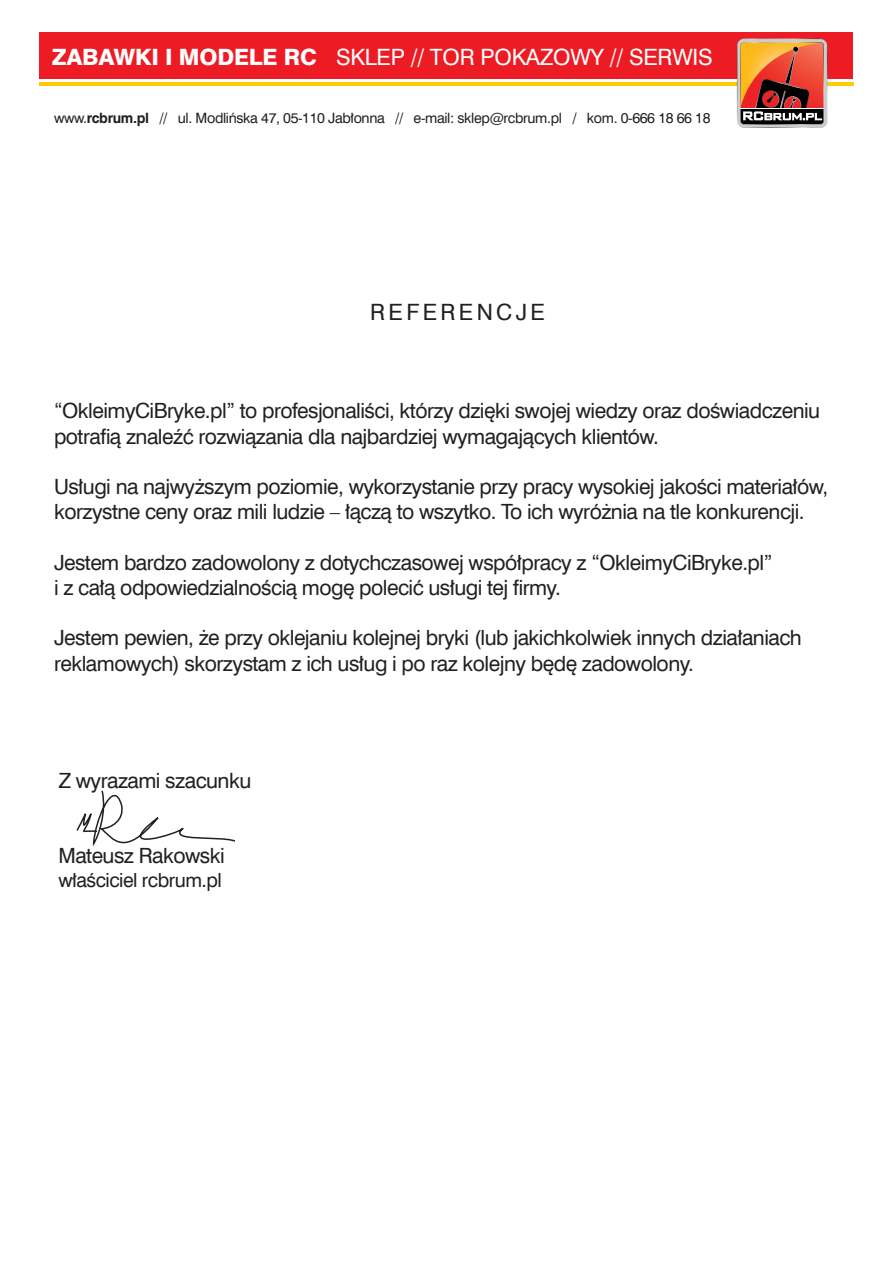
<style>
.page{position:relative;width:893px;height:1263px;background:#fff}
.page>*{position:absolute;margin:0;border:0;box-sizing:border-box;transform-origin:0 0}
.t1{font:22.5px "Swis 721 EU";letter-spacing:-.01em;color:#fff}
.t2{font:22.5px "Swis 721 EU";letter-spacing:.15em;color:#231f20}
.t3{font:21px/25.2px "Swis 721 EU";letter-spacing:-.025em;color:#231f20}
.t4{font:19.5px "Swis 721 EU";letter-spacing:-.025em;color:#231f20}
.t5{font:14.25px "Swis 721 EU";letter-spacing:-.025em;color:#231f20}
.s1{font-family:"Swis 721 Hv EU"}
.s2{font-weight:700}
</style>
<div class="page">
<div style="left:40px;top:32px;width:813px;height:47px;background:#ed1c24"></div>
<hr style="left:40px;top:83px;width:814px;height:3px;background:#ffcb05">
<svg style="left:737px;top:39px;width:90px;height:89px;background:#b5684a"></svg>
<hr style="left:740px;top:108px;width:84px;height:1px;background:#fff">
<svg style="left:76px;top:790px;width:160px;height:56px"></svg>
<p class="t1" style="left:52px;top:43px;width:662px"><span class="s1">ZABAWKI I MODELE RC</span> SKLEP // TOR POKAZOWY // SERWIS</p>
<p class="t5" style="left:54px;top:109px;width:658px">www.<span class="s2">rcbrum.pl</span> // ul. Modlińska 47, 05-110 Jabłonna // e-mail: sklep@rcbrum.pl / kom. 0-666 18 66 18</p>
<p class="t2" style="left:370px;top:298px;width:176px">REFERENCJE</p>
<p class="t3" style="left:54px;top:399px;width:768px">“OkleimyCiBryke.pl” to profesjonaliści, którzy dzięki swojej wiedzy oraz doświadczeniu potrafią znaleźć rozwiązania dla najbardziej wymagających klientów.</p>
<p class="t3" style="left:54px;top:475px;width:776px">Usługi na najwyższym poziomie, wykorzystanie przy pracy wysokiej jakości materiałów, korzystne ceny oraz mili ludzie – łączą to wszytko. To ich wyróżnia na tle konkurencji.</p>
<p class="t3" style="left:54px;top:550px;width:720px">Jestem bardzo zadowolony z dotychczasowej współpracy z “OkleimyCiBryke.pl” i z całą odpowiedzialnością mogę polecić usługi tej firmy.</p>
<p class="t3" style="left:54px;top:626px;width:749px">Jestem pewien, że przy oklejaniu kolejnej bryki (lub jakichkolwiek innych działaniach reklamowych) skorzystam z ich usług i po raz kolejny będę zadowolony.</p>
<p class="t3" style="left:59px;top:768px;width:194px">Z wyrazami szacunku</p>
<p class="t3" style="left:59px;top:844px;width:168px">Mateusz Rakowski</p>
<p class="t4" style="left:59px;top:868px;width:165px">właściciel rcbrum.pl</p>
</div>
